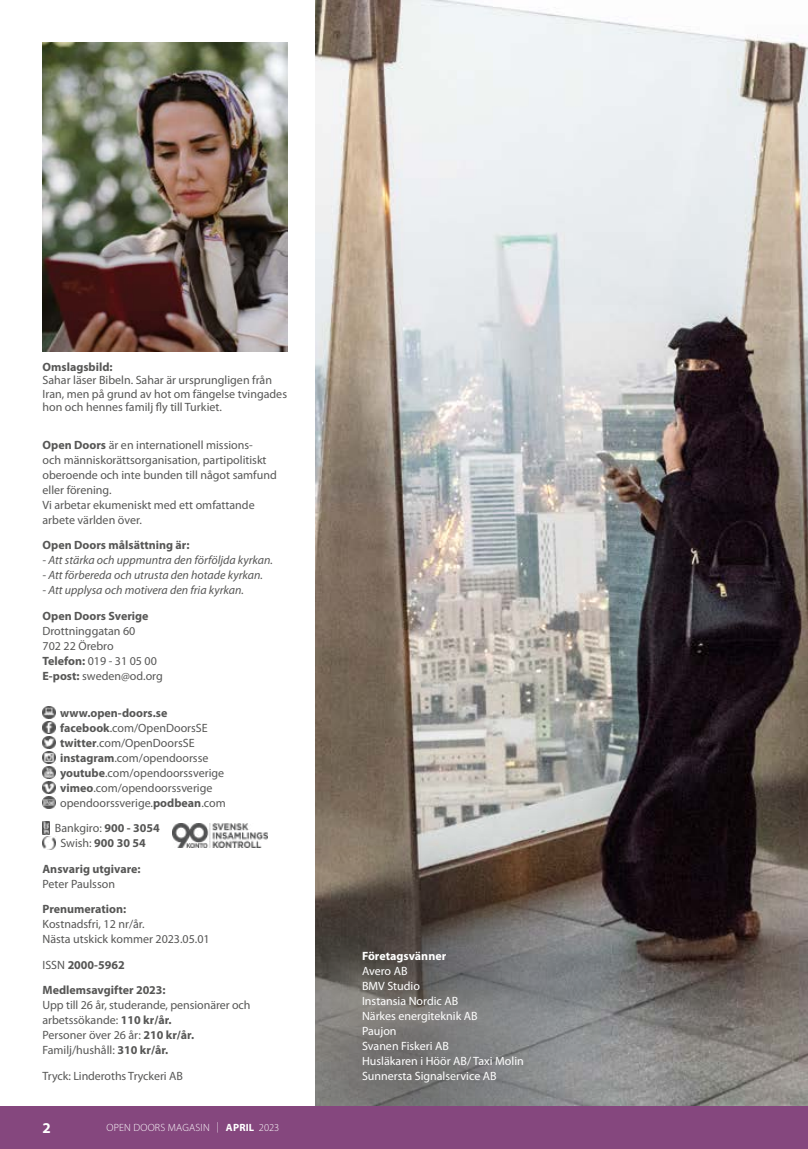
<style>
.page{position:relative;width:808px;height:1149px;background:#fff}
.page>*{position:absolute;margin:0;border:0;box-sizing:border-box;transform-origin:0 0}
.t1{font:700 15px "Myriad Pro";color:#fff}
.t2{font:12px/15px "Myriad Pro";color:#575756}
.t3{font:12px/15px "Myriad Pro";color:#fff}
.t4{font:italic 12px "Myriad Pro";color:#575756}
.t5{font:700 12px/25.5px "Myriad Pro";color:#575756}
.t6{font:700 12px "Myriad Pro";color:#fff}
.t7{font:300 10.5px "Myriad Pro";letter-spacing:.02em;color:#fff}
.s1{font-weight:700}
.s2{font-weight:400}
</style>
<div class="page">
<img style="left:315px;top:0;width:493px;height:1105px">
<svg style="left:315px;top:817px;width:323px;height:289px;background:#736f6b"></svg>
<img style="left:43px;top:43px;width:244px;height:308px">
<svg style="left:43px;top:706px;width:12px;height:102px"></svg>
<img style="left:172px;top:823px;width:95px;height:24px">
<svg style="left:43px;top:821px;width:12px;height:28px"></svg>
<div style="left:0;top:1106px;width:808px;height:42px;background:#85477e"></div>
<p class="t5" style="left:43px;top:353px;width:72px">Omslagsbild:</p>
<p class="t2" style="left:43px;top:373px;width:246px;line-height:13.5px">Sahar läser Bibeln. Sahar är ursprungligen från<br>Iran, men på grund av hot om fängelse tvingades hon och hennes familj fly till Turkiet.</p>
<p class="t2" style="left:43px;top:437px;width:236px"><span class="s1">Open Doors</span> är en internationell missions-<br>och människorättsorganisation, partipolitiskt oberoende och inte bunden till något samfund eller förening.<br>Vi arbetar ekumeniskt med ett omfattande arbete världen över.</p>
<p class="t5" style="left:43px;top:532px;width:149px">Open Doors målsättning är:</p>
<p class="t4" style="left:43px;top:552px;width:232px">- Att stärka och uppmuntra den förföljda kyrkan.</p>
<p class="t4" style="left:43px;top:567px;width:222px">- Att förbereda och utrusta den hotade kyrkan.</p>
<p class="t4" style="left:43px;top:582px;width:203px">- Att upplysa och motivera den fria kyrkan.</p>
<p class="t5" style="left:43px;top:602px;width:108px">Open Doors Sverige</p>
<p class="t2" style="left:43px;top:623px;width:122px">Drottninggatan 60<br>702 22 Örebro<br><span class="s1">Telefon:</span> 019 - 31 05 00<br><span class="s1">E-post:</span> sweden@od.org</p>
<p class="t2" style="left:60px;top:704px;width:167px"><span class="s1">www.open-doors.se facebook</span>.com/OpenDoorsSE <span class="s1">twitter</span>.com/OpenDoorsSE <span class="s1">instagram</span>.com/opendoorsse <span class="s1">youtube</span>.com/opendoorssverige <span class="s1">vimeo</span>.com/opendoorssverige opendoorssverige.<span class="s1">podbean</span>.com</p>
<p class="t2" style="left:60px;top:820px;width:101px;text-indent:-5px">Bankgiro: <span class="s1">900 - 3054<br></span>Swish: <span class="s1">900 30 54</span></p>
<p class="t5" style="left:43px;top:855px;width:100px">Ansvarig utgivare:</p>
<p class="t2" style="left:43px;top:875px;width:74px">Peter Paulsson</p>
<p class="t5" style="left:43px;top:895px;width:85px">Prenumeration:</p>
<p class="t2" style="left:43px;top:916px;width:169px">Kostnadsfri, 12 nr/år.<br>Nästa utskick kommer 2023.05.01</p>
<p class="t5" style="left:43px;top:951px;width:125px"><span class="s2">ISSN</span> 2000-5962<br>Medlemsavgifter 2023:</p>
<p class="t2" style="left:43px;top:997px;width:209px">Upp till 26 år, studerande, pensionärer och arbetssökande: <span class="s1">110 kr/år.<br></span>Personer över 26 år: <span class="s1">210 kr/år.<br></span>Familj/hushåll: <span class="s1">310 kr/år.</span></p>
<p class="t2" style="left:43px;top:1067px;width:142px">Tryck: Linderoths Tryckeri AB</p>
<p class="t1" style="left:43px;top:1117px;width:10px">2</p>
<p class="t7" style="left:106px;top:1121px;width:174px">OPEN DOORS MAGASIN | <span class="s1">APRIL</span> 2023</p>
<p class="t6" style="left:362px;top:947px;width:86px">Företagsvänner</p>
<p class="t3" style="left:362px;top:962px;width:163px">Avero AB<br>BMV Studio<br>Instansia Nordic AB<br>Närkes energiteknik AB<br>Paujon<br>Svanen Fiskeri AB<br>Husläkaren i Höör AB/ Taxi Molin<br>Sunnersta Signalservice AB</p>
</div>
